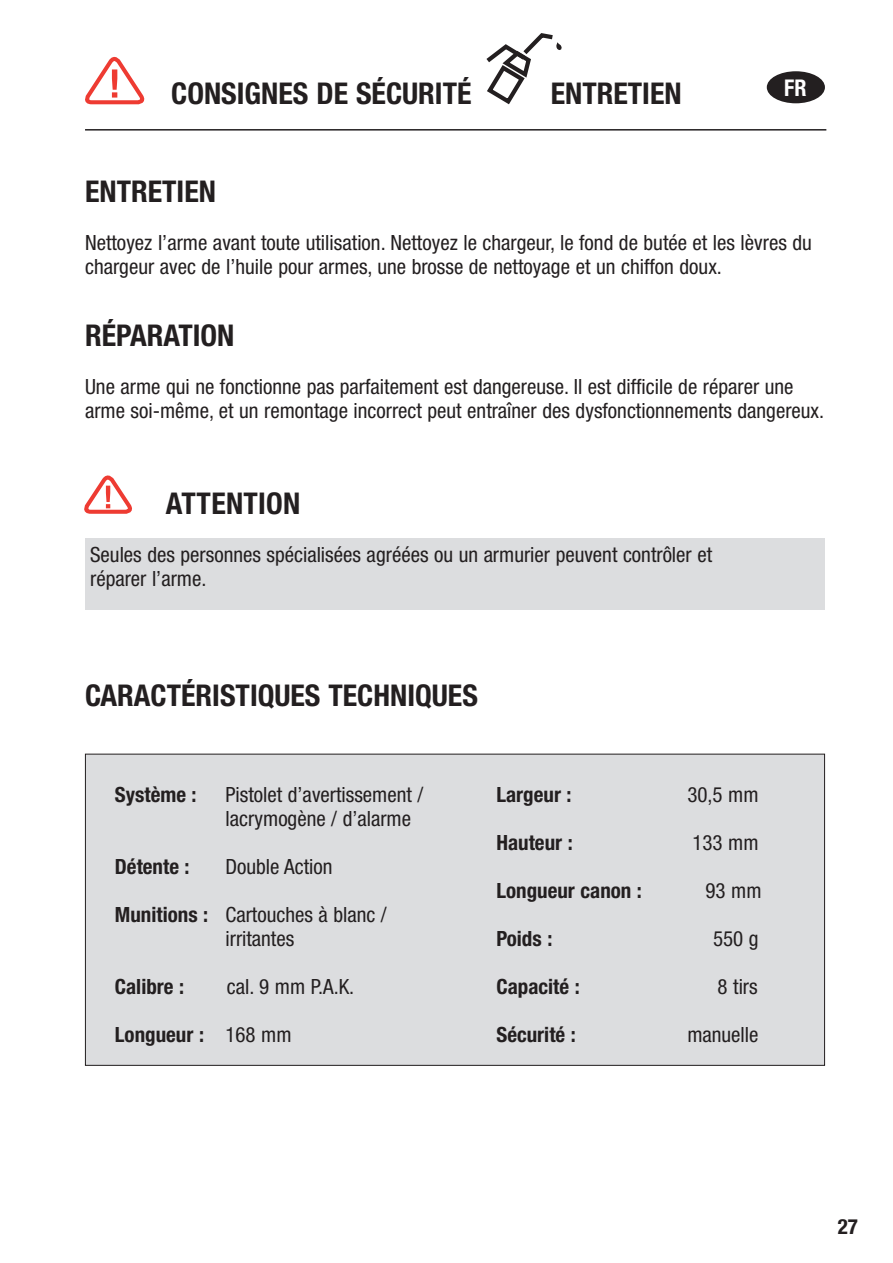
<style>
.page{position:relative;width:893px;height:1263px;background:#fff}
.page>*{position:absolute;margin:0;border:0;box-sizing:border-box;transform-origin:0 0}
.t1{font:700 condensed 30px "Helvetica Neue LT Pro";color:#231f20}
.t2{font:700 condensed 23.1px "Helvetica Neue LT Pro";color:#fff;scale:.95 1}
.t3{font:condensed 21px/24px "Helvetica Neue LT Pro";color:#231f20}
.t4{font:700 condensed 21px "Helvetica Neue LT Pro";color:#231f20}
.s1{font-weight:700}
.s2{font-weight:400}
</style>
<div class="page">
<hr style="left:85px;top:129px;width:741px;height:2px;background:#231f20">
<div style="left:767px;top:71px;width:58px;height:32px;background:#231f20;border-radius:50%"></div>
<div style="left:85px;top:538px;width:740px;height:72px;background:#dcdddf"></div>
<div style="left:85px;top:754px;width:739px;height:311px;background:#dcdddf"></div>
<svg style="left:84px;top:475px;width:48px;height:39px"></svg>
<svg style="left:486px;top:33px;width:76px;height:72px"></svg>
<svg style="left:85px;top:56px;width:60px;height:49px"></svg>
<h1 class="t1" style="left:171px;top:83px;width:302px">CONSIGNES DE SÉCURITÉ</h1>
<h1 class="t1" style="left:551px;top:83px;width:132px">ENTRETIEN</h1>
<h1 class="t1" style="left:85px;top:180px;width:132px">ENTRETIEN</h1>
<p class="t2" style="left:784px;top:80px;width:25px">FR</p>
<p class="t3" style="left:85px;top:232px;width:728px">Nettoyez l’arme avant toute utilisation. Nettoyez le chargeur, le fond de butée et les lèvres du chargeur avec de l’huile pour armes, une brosse de nettoyage et un chiffon doux.</p>
<h1 class="t1" style="left:85px;top:324px;width:151px">RÉPARATION</h1>
<p class="t3" style="left:85px;top:376px;width:741px">Une arme qui ne fonctionne pas parfaitement est dangereuse. Il est difficile de réparer une arme soi-même, et un remontage incorrect peut entraîner des dysfonctionnements dangereux.</p>
<h1 class="t1" style="left:166px;top:492px;width:136px">ATTENTION</h1>
<p class="t3" style="left:90px;top:544px;width:623px">Seules des personnes spécialisées agréées ou un armurier peuvent contrôler et réparer l’arme.</p>
<h1 class="t1" style="left:85px;top:684px;width:394px">CARACTÉRISTIQUES TECHNIQUES</h1>
<p class="t4" style="left:115px;top:787px;width:83px">Système :</p>
<p class="t3" style="left:225px;top:784px;width:199px">Pistolet d’avertissement / lacrymogène / d’alarme</p>
<p class="t4" style="left:115px;top:859px;width:76px">Détente :</p>
<p class="t3" style="left:225px;top:856px;width:109px">Double Action</p>
<p class="t3" style="left:225px;top:904px;width:163px;text-indent:-111px"><span class="s1">Munitions :</span> Cartouches à blanc / irritantes</p>
<p class="t4" style="left:115px;top:979px;width:71px">Calibre :</p>
<p class="t3" style="left:227px;top:976px;width:129px">cal. 9 mm P.A.K.</p>
<p class="t4" style="left:115px;top:1027px;width:178px">Longueur : <span class="s2">168 mm</span></p>
<p class="t4" style="left:496px;top:787px;width:77px">Largeur :</p>
<p class="t3" style="left:687px;top:784px;width:73px">30,5 mm</p>
<p class="t4" style="left:496px;top:835px;width:78px">Hauteur :</p>
<p class="t3" style="left:692px;top:832px;width:68px">133 mm</p>
<p class="t4" style="left:496px;top:883px;width:147px">Longueur canon :</p>
<p class="t3" style="left:705px;top:880px;width:58px">93 mm</p>
<p class="t4" style="left:496px;top:931px;width:57px">Poids :</p>
<p class="t3" style="left:713px;top:928px;width:47px">550 g</p>
<p class="t4" style="left:496px;top:979px;width:85px">Capacité :</p>
<p class="t3" style="left:718px;top:976px;width:42px">8 tirs</p>
<p class="t4" style="left:496px;top:1027px;width:81px">Sécurité :</p>
<p class="t3" style="left:687px;top:1024px;width:73px">manuelle</p>
<p class="t4" style="left:838px;top:1219px;width:22px">27</p>
</div>
